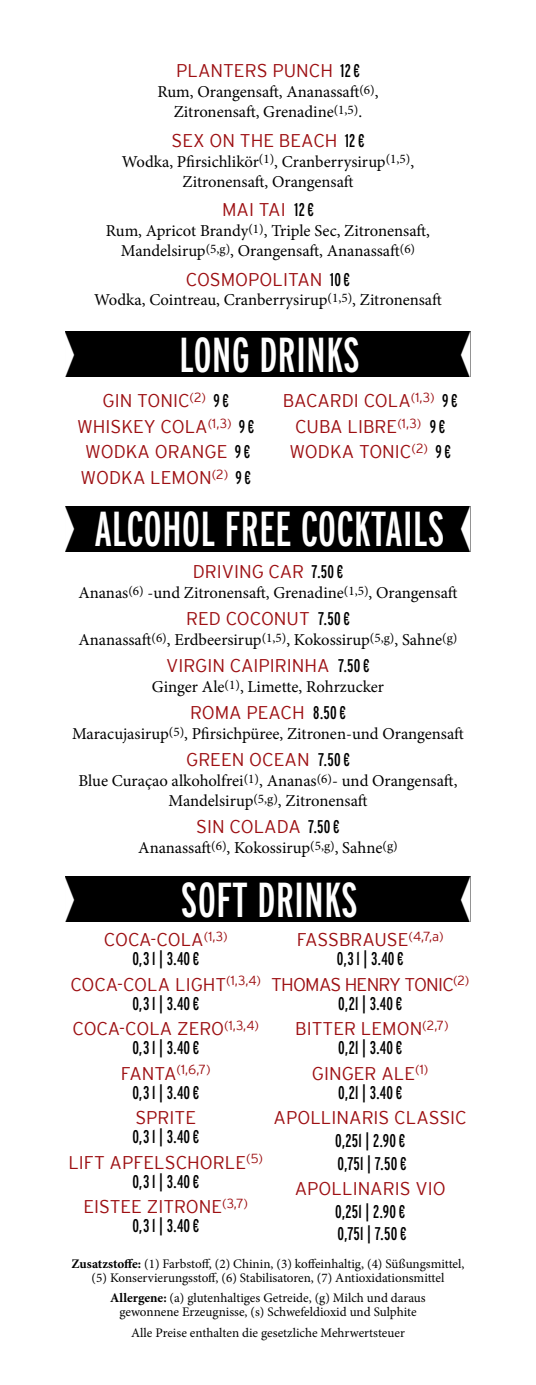
<style>
.page{position:relative;width:536px;height:1385px;background:#fff}
.page>*{position:absolute;margin:0;border:0;box-sizing:border-box;transform-origin:0 0}
.Headline_Big{font:extra-condensed 49px "Interstate";color:#fff}
.Standard_Zweisapltig{font:300 18.38px/19.2px "Interstate";color:#9d0f12;text-align:center}
.Standard_Zweisapltig-2{font:extra-condensed 18.38px/22.8px "Interstate";letter-spacing:.01em;color:#000;text-align:center}
.Standard_Zweisapltig-3{font:300 18.38px/19.2px "Interstate";letter-spacing:-.04em;color:#9d0f12;text-align:center}
.Headline_Big-2{font:300 18.38px "Interstate";color:#9d0f12}
.Headline_Big-3{font:16.62px/19.9px "Minion Pro";letter-spacing:-.005em;color:#000;text-align:center}
.t1{font:13.12px/14px "Minion Pro";color:#000;text-align:center}
.Standard_Zweisapltig-4{font:300 13.12px "Interstate";color:#9d0f12}
.s1{font-weight:400;font-stretch:extra-condensed;color:#000}
.s2{font-family:"Source Sans Pro";font-stretch:normal;font-size:92.4px}
.s3{font-weight:300;font-stretch:normal;color:#9d0f12}
.s4{font-size:18.38px}
.s5{font-weight:700}
</style>
<div class="page">
<div style="left:65px;top:331px;width:405px;height:46px;background:#000"></div>
<div style="left:65px;top:505px;width:405px;height:46px;background:#000"></div>
<div style="left:65px;top:876px;width:405px;height:46px;background:#000"></div>
<p class="Standard_Zweisapltig" style="left:176px;top:61px;width:185px">PLANTERS PUNCH <span class="s1">12€</span></p>
<p class="Headline_Big-3" style="left:157px;top:82px;width:223px">Rum, Orangensaft, Ananassaft<sup>(6)</sup>,<br>Zitronensaft, Grenadine<sup>(1,5)</sup>.</p>
<p class="Standard_Zweisapltig" style="left:171px;top:130px;width:194px">SEX ON THE BEACH <span class="s1">12€</span></p>
<p class="Headline_Big-3" style="left:122px;top:151px;width:294px">Wodka, Pfirsichlikör<sup>(1)</sup>, Cranberrysirup<sup>(1,5)</sup>,<br>Zitronensaft, Orangensaft</p>
<p class="Standard_Zweisapltig" style="left:222px;top:200px;width:93px">MAI TAI <span class="s1">12€</span></p>
<p class="Headline_Big-3" style="left:106px;top:221px;width:326px">Rum, Apricot Brandy<sup>(1)</sup>, Triple Sec, Zitronensaft,<br>Mandelsirup<sup>(5,g)</sup>, Orangensaft, Ananassaft<sup>(6)</sup></p>
<p class="Standard_Zweisapltig" style="left:186px;top:269px;width:166px">COSMOPOLITAN <span class="s1">10€</span></p>
<p class="Headline_Big-3" style="left:94px;top:290px;width:349px">Wodka, Cointreau, Cranberrysirup<sup>(1,5)</sup>, Zitronensaft</p>
<p class="Headline_Big" style="left:64px;top:324px;width:410px"><span class="s2">▶</span> LONG DRINKS <span class="s2">◀</span></p>
<p class="Standard_Zweisapltig" style="left:103px;top:391px;width:128px">GIN TONIC<sup>(2)</sup> <span class="s1">9€</span></p>
<p class="Standard_Zweisapltig" style="left:77px;top:416px;width:179px">WHISKEY COLA<sup>(1,3)</sup> <span class="s1">9€</span></p>
<p class="Standard_Zweisapltig" style="left:85px;top:442px;width:166px">WODKA ORANGE <span class="s1">9€</span></p>
<p class="Standard_Zweisapltig" style="left:81px;top:467px;width:172px">WODKA LEMON<sup>(2)</sup> <span class="s1">9€</span></p>
<p class="Standard_Zweisapltig" style="left:283px;top:391px;width:176px">BACARDI COLA<sup>(1,3)</sup> <span class="s1">9€</span></p>
<p class="Standard_Zweisapltig" style="left:295px;top:416px;width:151px">CUBA LIBRE<sup>(1,3)</sup> <span class="s1">9€</span></p>
<p class="Standard_Zweisapltig" style="left:289px;top:442px;width:163px">WODKA TONIC<sup>(2)</sup> <span class="s1">9€</span></p>
<p class="Headline_Big" style="left:64px;top:499px;width:410px"><span class="s2">▶</span> ALCOHOL FREE COCKTAILS <span class="s2">◀</span></p>
<p class="Headline_Big-2" style="left:193px;top:561px;width:152px">DRIVING CAR <span class="s1">7.50€</span></p>
<p class="Headline_Big-3" style="left:78px;top:583px;width:381px">Ananas<sup>(6)</sup> -und Zitronensaft, Grenadine<sup>(1,5)</sup>, Orangensaft</p>
<p class="Standard_Zweisapltig" style="left:186px;top:609px;width:165px">RED COCONUT <span class="s1">7.50€</span></p>
<p class="Headline_Big-3" style="left:78px;top:630px;width:380px">Ananassaft<sup>(6)</sup>, Erdbeersirup<sup>(1,5)</sup>, Kokossirup<sup>(5,g)</sup>, Sahne<sup>(g)</sup></p>
<p class="Standard_Zweisapltig" style="left:166px;top:656px;width:205px">VIRGIN CAIPIRINHA <span class="s1">7.50€</span></p>
<p class="Headline_Big-3" style="left:152px;top:677px;width:233px">Ginger Ale<sup>(1)</sup>, Limette, Rohrzucker</p>
<p class="Standard_Zweisapltig" style="left:190px;top:703px;width:157px">ROMA PEACH <span class="s1">8.50€</span></p>
<p class="Headline_Big-3" style="left:72px;top:724px;width:393px">Maracujasirup<sup>(5)</sup>, Pfirsichpüree, Zitronen-und Orangensaft</p>
<p class="Standard_Zweisapltig" style="left:186px;top:750px;width:165px">GREEN OCEAN <span class="s1">7.50€</span></p>
<p class="Headline_Big-3" style="left:78px;top:770px;width:380px">Blue Curaçao alkoholfrei<sup>(1)</sup>, Ananas<sup>(6)</sup>- und Orangensaft,<br>Mandelsirup<sup>(5,g)</sup>, Zitronensaft</p>
<p class="Standard_Zweisapltig" style="left:196px;top:816px;width:145px">SIN COLADA <span class="s1">7.50€</span></p>
<p class="Headline_Big-3" style="left:138px;top:837px;width:261px">Ananassaft<sup>(6)</sup>, Kokossirup<sup>(5,g)</sup>, Sahne<sup>(g)</sup></p>
<p class="Headline_Big" style="left:64px;top:869px;width:410px"><span class="s2">▶</span> SOFT DRINKS <span class="s2">◀</span></p>
<p class="Standard_Zweisapltig-2" style="left:104px;top:929px;width:125px;line-height:19.2px"><span class="s3">COCA-COLA</span><sup>(1,3)<br></sup>0,3l | 3.40€</p>
<p class="Standard_Zweisapltig" style="left:70px;top:974px;width:192px">COCA-COLA LIGHT<sup>(1,3,4)<br></sup><span class="s1">0,3l | 3.40€</span></p>
<p class="Standard_Zweisapltig" style="left:72px;top:1018px;width:188px">COCA-COLA ZERO<sup>(1,3,4)<br></sup><span class="s1">0,3l | 3.40€</span></p>
<p class="Standard_Zweisapltig-4" style="left:121px;top:1062px;width:91px"><span class="s4">FANTA</span>(1,6,7)</p>
<p class="Standard_Zweisapltig-2" style="left:132px;top:1080px;width:68px">0,3l | 3.40€</p>
<p class="Standard_Zweisapltig-2" style="left:132px;top:1107px;width:68px;line-height:19.2px;text-align:left"><span class="s3">SPRITE<br></span>0,3l | 3.40€</p>
<p class="Standard_Zweisapltig" style="left:68px;top:1152px;width:196px">LIFT APFELSCHORLE<sup>(5)<br></sup><span class="s1">0,3l | 3.40€</span></p>
<p class="Standard_Zweisapltig" style="left:83px;top:1196px;width:166px">EISTEE ZITRONE<sup>(3,7)<br></sup><span class="s1">0,3l | 3.40€</span></p>
<p class="Standard_Zweisapltig" style="left:297px;top:929px;width:148px">FASSBRAUSE<sup>(4,7,a)<br></sup><span class="s1">0,3l | 3.40€</span></p>
<p class="Standard_Zweisapltig-3" style="left:271px;top:974px;width:200px">THOMAS HENRY TONIC<sup>(2)<br></sup><span class="s1">0,2l | 3.40€</span></p>
<p class="Standard_Zweisapltig" style="left:295px;top:1018px;width:155px">BITTER LEMON<sup>(2,7)<br></sup><span class="s1">0,2l | 3.40€</span></p>
<p class="Standard_Zweisapltig-2" style="left:312px;top:1063px;width:118px;line-height:19.2px"><span class="s3">GINGER ALE</span><sup>(1)<br></sup>0,2l | 3.40€</p>
<p class="Standard_Zweisapltig-2" style="left:274px;top:1105px;width:195px"><span class="s3">APOLLINARIS CLASSIC<br></span>0,25l | 2.90€<br>0,75l | 7.50€</p>
<p class="Standard_Zweisapltig-2" style="left:295px;top:1176px;width:152px"><span class="s3">APOLLINARIS VIO<br></span>0,25l | 2.90€<br>0,75l | 7.50€</p>
<p class="t1" style="left:72px;top:1256px;width:394px"><span class="s5">Zusatzstoffe:</span> (1) Farbstoff, (2) Chinin, (3) koffeinhaltig, (4) Süßungsmittel, (5) Konservierungsstoff, (6) Stabilisatoren, (7) Antioxidationsmittel</p>
<p class="t1" style="left:110px;top:1290px;width:317px"><span class="s5">Allergene:</span> (a) glutenhaltiges Getreide, (g) Milch und daraus gewonnene Erzeugnisse, (s) Schwefeldioxid und Sulphite</p>
<p class="t1" style="left:131px;top:1324px;width:275px">Alle Preise enthalten die gesetzliche Mehrwertsteuer</p>
</div>
